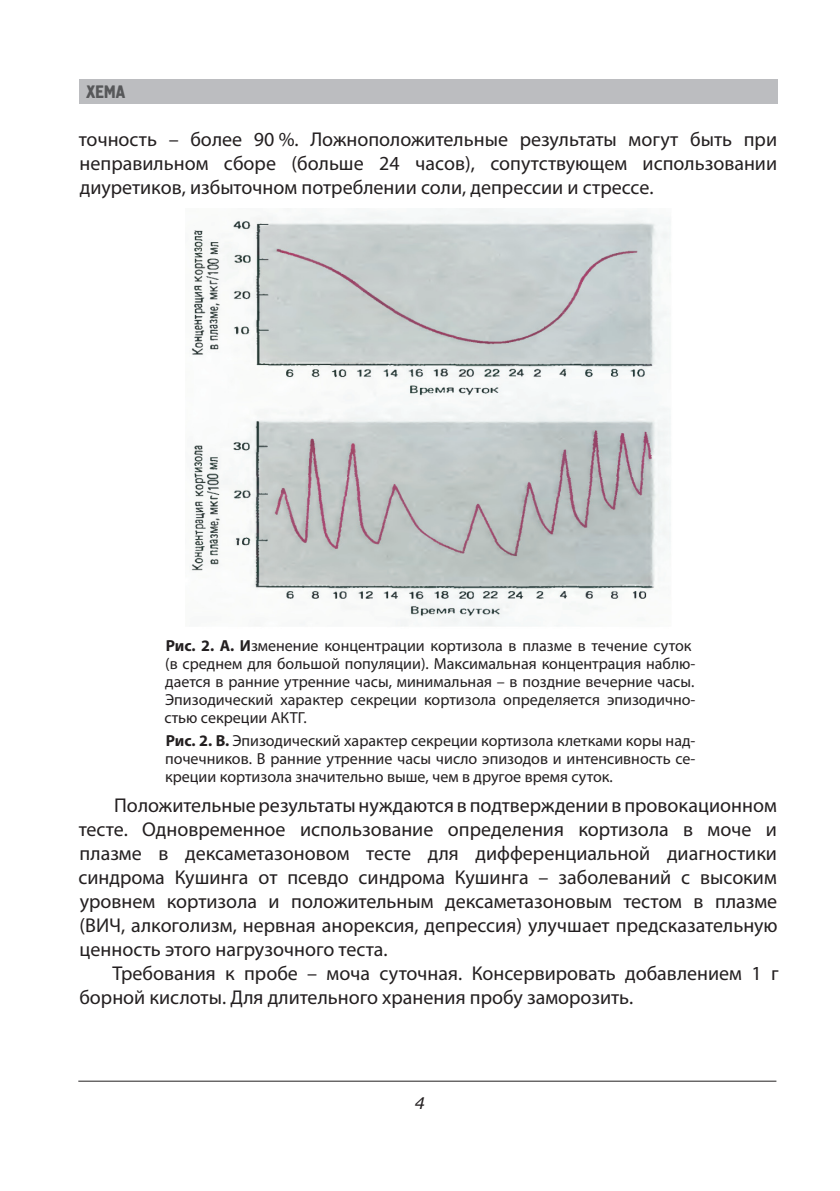
<style>
.page{position:relative;width:840px;height:1191px;background:#fff}
.page>*{position:absolute;margin:0;border:0;box-sizing:border-box;transform-origin:0 0}
.miriad_10{font:20px/24px "Myriad Pro";color:#231f20;text-align:justify}
.t1{font:18px "Hermes C";color:#57585a}
.Рисунок{font:16px/18px "Myriad Pro";color:#231f20}
.t2{font:italic 16px "Verdana";color:#231f20}
.s1{font-weight:700}
</style>
<div class="page">
<hr style="left:78px;top:1080px;width:698px;height:1px;background:#231f20">
<div style="left:80px;top:79px;width:697px;height:25px;background:#bcbdc0"></div>
<img style="left:189px;top:209px;width:482px;height:417px">
<p class="t1" style="left:86px;top:82px;width:40px">XEMA</p>
<p class="miriad_10" style="left:79px;top:127px;width:699px">точность – более 90 %. Ложноположительные результаты могут быть при неправильном сборе (больше 24 часов), сопутствующем использовании диуретиков, избыточном потреблении соли, депрессии и стрессе.</p>
<p class="Рисунок" style="left:164px;top:636px;width:532px"><span class="s1">Рис. 2. А. И</span>зменение концентрации кортизола в плазме в течение суток (в среднем для большой популяции). Максимальная концентрация наблю&shy;дается в ранние утренние часы, минимальная – в поздние вечерние часы.<br>Эпизодический характер секреции кортизола определяется эпизодично&shy;стью секреции АКТГ.</p>
<p class="Рисунок" style="left:165px;top:731px;width:531px;text-align:justify"><span class="s1">Рис. 2. B.</span> Эпизодический характер секреции кортизола клетками коры над&shy;почечников. В ранние утренние часы число эпизодов и интенсивность се&shy;креции кортизола значительно выше, чем в другое время суток.</p>
<p class="miriad_10" style="left:78px;top:793px;width:700px;text-indent:36px">Положительные результаты нуждаются в подтверждении в провокационном тесте. Одновременное использование определения кортизола в моче и плазме в дексаметазоновом тесте для дифференциальной диагностики синдрома Кушинга от псевдо синдрома Кушинга – заболеваний с высоким уровнем кортизола и положительным дексаметазоновым тестом в плазме (ВИЧ, алкоголизм, нервная анорексия, депрессия) улучшает предсказательную ценность этого нагрузочного теста.</p>
<p class="miriad_10" style="left:79px;top:961px;width:700px;text-indent:33px">Требования к пробе – моча суточная. Консервировать добавлением 1 г борной кислоты. Для длительного хранения пробу заморозить.</p>
<p class="t2" style="left:414px;top:1092px;width:12px">4</p>
</div>
